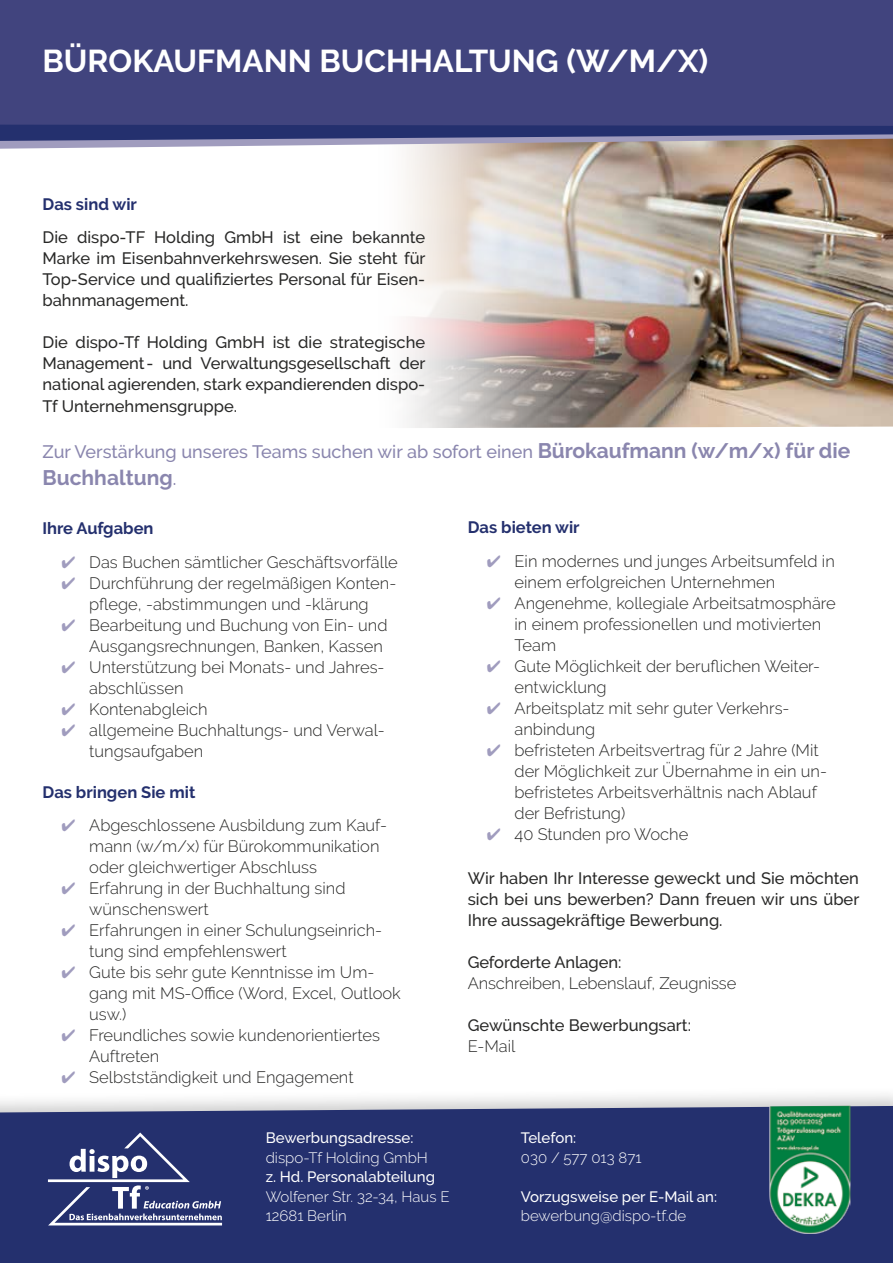
<style>
.page{position:relative;width:893px;height:1263px;background:#fff}
.page>*{position:absolute;margin:0;border:0;box-sizing:border-box;transform-origin:0 0}
.t1{font:700 31.5px "Raleway";color:#fff}
.t2{font:700 21px "Raleway";color:#8a86ae}
.t3{font:500 18px "Raleway";color:#8a86ae}
.t4{font:300 16.5px/21px "Raleway";color:#282827}
.t5{font:500 16.5px/21px "Raleway";color:#282827;text-align:justify}
.t6{font:700 16.5px "Raleway";color:#24306e}
.t7{font:300 15px/19.5px "Raleway";color:#fff}
.t8{font:500 15px "Raleway";color:#fff}
.s1{font-weight:700;font-size:21px}
.s2{font-weight:500;font-size:18px}
.s3{color:#a09cbe}
</style>
<div class="page">
<img style="left:406px;top:149px;width:487px;height:279px">
<div style="left:0;top:0;width:893px;height:132px;background:#41447e"></div>
<div style="left:0;top:1085px;width:893px;height:178px;background:#000;opacity:.2"></div>
<div style="left:0;top:1106px;width:893px;height:157px;background:#24306e"></div>
<svg style="left:0;top:125px;width:893px;height:24px;background:#66678c"></svg>
<svg style="left:48px;top:1132px;width:174px;height:93px;background:#4b5588"></svg>
<img style="left:769px;top:1106px;width:81px;height:128px">
<h1 class="t1" style="left:43px;top:43px;width:667px">BÜROKAUFMANN BUCHHALTUNG (W/M/X)</h1>
<p class="t6" style="left:43px;top:194px;width:96px">Das sind wir</p>
<p class="t5" style="left:43px;top:227px;width:385px">Die dispo-TF Holding GmbH ist eine bekannte Marke im Eisenbahnverkehrswesen. Sie steht für Top-Service und qualifiziertes Personal für Eisen&shy;bahnmanagement.</p>
<p class="t5" style="left:43px;top:332px;width:385px">Die dispo-Tf Holding GmbH ist die strategische Management - und Verwaltungsgesellschaft der national agierenden, stark expandierenden dispo-Tf Unternehmensgruppe.</p>
<p class="t3" style="left:43px;top:441px;width:809px">Zur Verstärkung unseres Teams suchen wir ab sofort einen <span class="s1">Bürokaufmann (w/m/x) für die</span></p>
<p class="t2" style="left:43px;top:465px;width:135px">Buchhaltung<span class="s2">.</span></p>
<p class="t6" style="left:43px;top:519px;width:113px">Ihre Aufgaben</p>
<p class="t4" style="left:62px;top:551px;width:338px"><span class="s3">✔</span> Das Buchen sämtlicher Geschäftsvorfälle</p>
<p class="t4" style="left:62px;top:572px;width:336px;text-align:center"><span class="s3">✔</span> Durchführung der regelmäßigen Konten&shy;pflege, -abstimmungen und -klärung</p>
<p class="t4" style="left:62px;top:614px;width:327px;text-align:right"><span class="s3">✔</span> Bearbeitung und Buchung von Ein- und<br>Ausgangsrechnungen, Banken, Kassen</p>
<p class="t4" style="left:89px;top:656px;width:297px;text-indent:-28px"><span class="s3">✔</span> Unterstützung bei Monats- und Jahres&shy;abschlüssen</p>
<p class="t4" style="left:62px;top:698px;width:147px"><span class="s3">✔</span> Kontenabgleich</p>
<p class="t4" style="left:89px;top:719px;width:297px;text-indent:-28px"><span class="s3">✔</span> allgemeine Buchhaltungs- und Verwal&shy;tungsaufgaben</p>
<p class="t6" style="left:43px;top:782px;width:154px">Das bringen Sie mit</p>
<p class="t4" style="left:89px;top:815px;width:299px;text-indent:-28px"><span class="s3">✔</span> Abgeschlossene Ausbildung zum Kauf&shy;mann (w/m/x) für Bürokommunikation oder gleichwertiger Abschluss</p>
<p class="t4" style="left:89px;top:878px;width:258px;text-indent:-28px"><span class="s3">✔</span> Erfahrung in der Buchhaltung sind wünschenswert</p>
<p class="t4" style="left:89px;top:920px;width:294px;text-indent:-28px"><span class="s3">✔</span> Erfahrungen in einer Schulungseinrich&shy;tung sind empfehlenswert</p>
<p class="t4" style="left:89px;top:962px;width:313px;text-indent:-28px"><span class="s3">✔</span> Gute bis sehr gute Kenntnisse im Um&shy;gang mit MS-Office (Word, Excel, Outlook usw.)</p>
<p class="t4" style="left:89px;top:1025px;width:292px;text-indent:-28px"><span class="s3">✔</span> Freundliches sowie kundenorientiertes<br>Auftreten</p>
<p class="t4" style="left:62px;top:1067px;width:293px"><span class="s3">✔</span> Selbstständigkeit und Engagement</p>
<p class="t8" style="left:266px;top:1129px;width:149px">Bewerbungsadresse:</p>
<p class="t7" style="left:266px;top:1147px;width:164px">dispo-Tf Holding GmbH</p>
<p class="t8" style="left:266px;top:1168px;width:171px">z. Hd. Personalabteilung</p>
<p class="t7" style="left:266px;top:1186px;width:185px">Wolfener Str. 32-34, Haus E<br>12681 Berlin</p>
<p class="t6" style="left:468px;top:518px;width:113px">Das bieten wir</p>
<p class="t4" style="left:514px;top:551px;width:322px;text-indent:-28px"><span class="s3">✔</span> Ein modernes und junges Arbeitsumfeld in einem erfolgreichen Unternehmen</p>
<p class="t4" style="left:514px;top:593px;width:323px;text-indent:-28px"><span class="s3">✔</span> Angenehme, kollegiale Arbeitsatmosphäre in einem professionellen und motivierten<br>Team</p>
<p class="t4" style="left:514px;top:656px;width:307px;text-indent:-28px"><span class="s3">✔</span> Gute Möglichkeit der beruflichen Weiter&shy;entwicklung</p>
<p class="t4" style="left:514px;top:698px;width:277px;text-indent:-28px"><span class="s3">✔</span> Arbeitsplatz mit sehr guter Verkehrs&shy;anbindung</p>
<p class="t4" style="left:514px;top:740px;width:314px;text-indent:-28px"><span class="s3">✔</span> befristeten Arbeitsvertrag für 2 Jahre (Mit der Möglichkeit zur Übernahme in ein un&shy;befristetes Arbeitsverhältnis nach Ablauf der Befristung)</p>
<p class="t4" style="left:487px;top:824px;width:203px"><span class="s3">✔</span> 40 Stunden pro Woche</p>
<p class="t5" style="left:468px;top:867px;width:393px">Wir haben Ihr Interesse geweckt und Sie möchten sich bei uns bewerben? Dann freuen wir uns über Ihre aussagekräftige Bewerbung.</p>
<p class="t5" style="left:468px;top:951px;width:155px">Geforderte Anlagen:</p>
<p class="t4" style="left:468px;top:972px;width:270px">Anschreiben, Lebenslauf, Zeugnisse</p>
<p class="t5" style="left:468px;top:1014px;width:225px">Gewünschte Bewerbungsart:</p>
<p class="t4" style="left:468px;top:1035px;width:49px">E-Mail</p>
<p class="t8" style="left:521px;top:1129px;width:57px">Telefon:</p>
<p class="t7" style="left:521px;top:1147px;width:122px">030 / 577 013 871</p>
<p class="t8" style="left:521px;top:1188px;width:198px">Vorzugsweise per E-Mail an:</p>
<p class="t7" style="left:521px;top:1206px;width:167px">bewerbung@dispo-tf.de</p>
</div>
